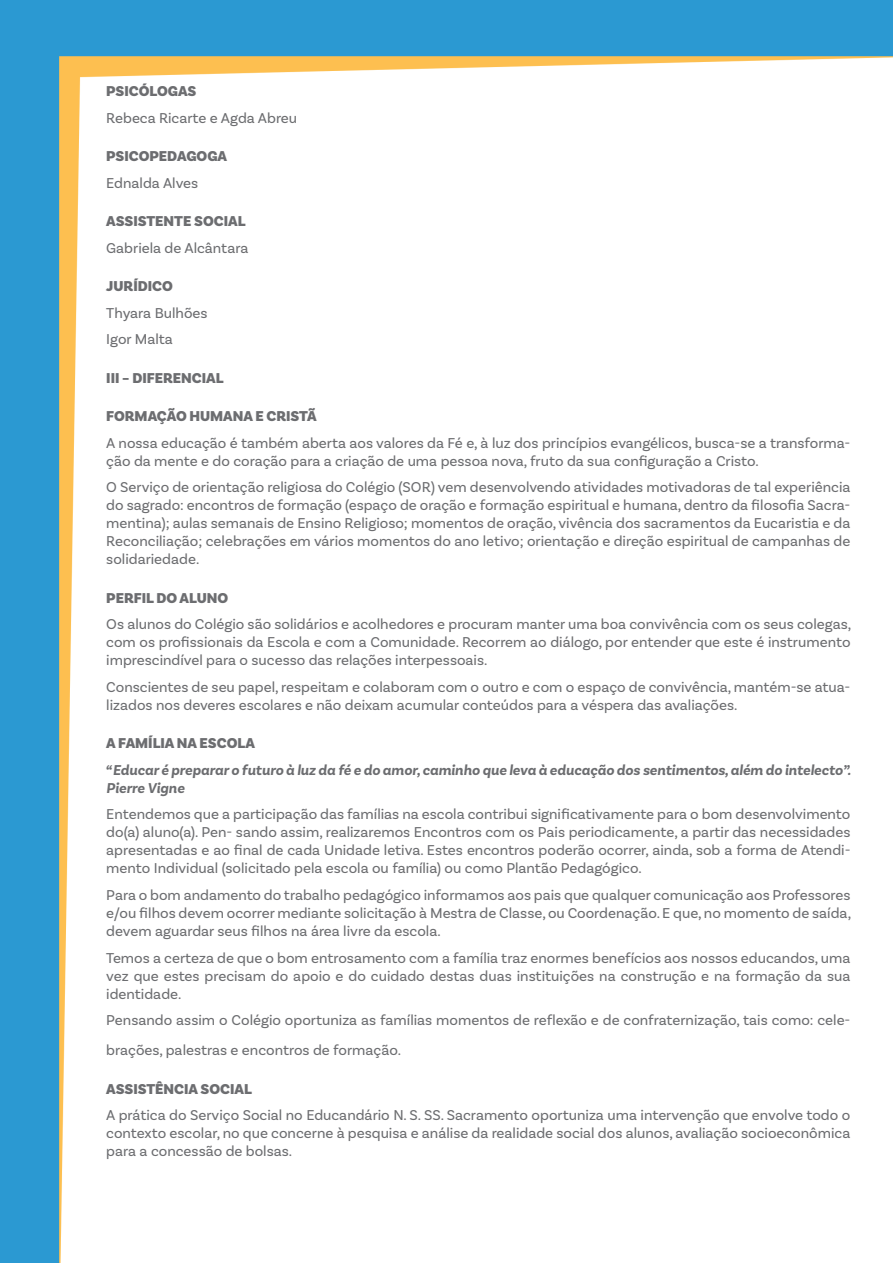
<style>
.page{position:relative;width:893px;height:1263px;background:#fff}
.page>*{position:absolute;margin:0;border:0;box-sizing:border-box;transform-origin:0 0}
.t1{font:15px/18px "Basic Sans";color:#6c6d70;text-align:justify}
.t2{font:900 15px "Basic Sans";color:#6c6d70}
.t3{font:italic 700 15px/18px "Basic Sans";color:#6c6d70}
</style>
<div class="page">
<img style="left:0;top:0;width:893px;height:1263px">
<p class="t2" style="left:106px;top:82px;width:92px">PSICÓLOGAS</p>
<p class="t1" style="left:106px;top:109px;width:192px">Rebeca Ricarte e Agda Abreu</p>
<p class="t2" style="left:106px;top:147px;width:122px">PSICOPEDAGOGA</p>
<p class="t1" style="left:106px;top:174px;width:93px">Ednalda Alves</p>
<p class="t2" style="left:106px;top:212px;width:141px">ASSISTENTE SOCIAL</p>
<p class="t1" style="left:106px;top:239px;width:144px">Gabriela de Alcântara</p>
<p class="t2" style="left:106px;top:277px;width:68px">JURÍDICO</p>
<p class="t1" style="left:106px;top:299px;width:103px;line-height:26.5px">Thyara Bulhões<br>Igor Malta</p>
<p class="t2" style="left:106px;top:369px;width:119px">III – DIFERENCIAL</p>
<p class="t2" style="left:106px;top:407px;width:212px">FORMAÇÃO HUMANA E CRISTÃ</p>
<p class="t1" style="left:106px;top:434px;width:746px">A nossa educação é também aberta aos valores da Fé e, à luz dos princípios evangélicos, busca-se a transforma&shy;ção da mente e do coração para a criação de uma pessoa nova, fruto da sua configuração a Cristo.</p>
<p class="t1" style="left:106px;top:478px;width:746px">O Serviço de orientação religiosa do Colégio (SOR) vem desenvolvendo atividades motivadoras de tal experiência do sagrado: encontros de formação (espaço de oração e formação espiritual e humana, dentro da filosofia Sacra&shy;mentina); aulas semanais de Ensino Religioso; momentos de oração, vivência dos sacramentos da Eucaristia e da Reconciliação; celebrações em vários momentos do ano letivo; orientação e direção espiritual de campanhas de solidariedade.</p>
<p class="t2" style="left:106px;top:589px;width:124px">PERFIL DO ALUNO</p>
<p class="t1" style="left:106px;top:615px;width:746px">Os alunos do Colégio são solidários e acolhedores e procuram manter uma boa convivência com os seus colegas, com os profissionais da Escola e com a Comunidade. Recorrem ao diálogo, por entender que este é instrumento imprescindível para o sucesso das relações interpessoais.</p>
<p class="t1" style="left:106px;top:678px;width:746px">Conscientes de seu papel, respeitam e colaboram com o outro e com o espaço de convivência, mantém-se atua&shy;lizados nos deveres escolares e não deixam acumular conteúdos para a véspera das avaliações.</p>
<p class="t2" style="left:106px;top:734px;width:150px">A FAMÍLIA NA ESCOLA</p>
<p class="t3" style="left:106px;top:761px;width:746px">“Educar é preparar o futuro à luz da fé e do amor, caminho que leva à educação dos sentimentos, além do intelecto”.<br>Pierre Vigne</p>
<p class="t1" style="left:106px;top:805px;width:746px">Entendemos que a participação das famílias na escola contribui significativamente para o bom desenvolvimento do(a) aluno(a). Pen- sando assim, realizaremos Encontros com os Pais periodicamente, a partir das necessidades apresentadas e ao final de cada Unidade letiva. Estes encontros poderão ocorrer, ainda, sob a forma de Atendi&shy;mento Individual (solicitado pela escola ou família) ou como Plantão Pedagógico.</p>
<p class="t1" style="left:106px;top:886px;width:746px">Para o bom andamento do trabalho pedagógico informamos aos pais que qualquer comunicação aos Professores e/ou filhos devem ocorrer mediante solicitação à Mestra de Classe, ou Coordenação. E que, no momento de saída, devem aguardar seus filhos na área livre da escola.</p>
<p class="t1" style="left:106px;top:948px;width:746px">Temos a certeza de que o bom entrosamento com a família traz enormes benefícios aos nossos educandos, uma vez que estes precisam do apoio e do cuidado destas duas instituições na construção e na formação da sua identidade.</p>
<p class="t1" style="left:106px;top:1005px;width:746px;line-height:30px">Pensando assim o Colégio oportuniza as famílias momentos de reflexão e de confraternização, tais como: cele&shy;brações, palestras e encontros de formação.</p>
<p class="t2" style="left:106px;top:1079px;width:147px">ASSISTÊNCIA SOCIAL</p>
<p class="t1" style="left:106px;top:1106px;width:746px">A prática do Serviço Social no Educandário N. S. SS. Sacramento oportuniza uma intervenção que envolve todo o contexto escolar, no que concerne à pesquisa e análise da realidade social dos alunos, avaliação socioeconômica para a concessão de bolsas.</p>
</div>
